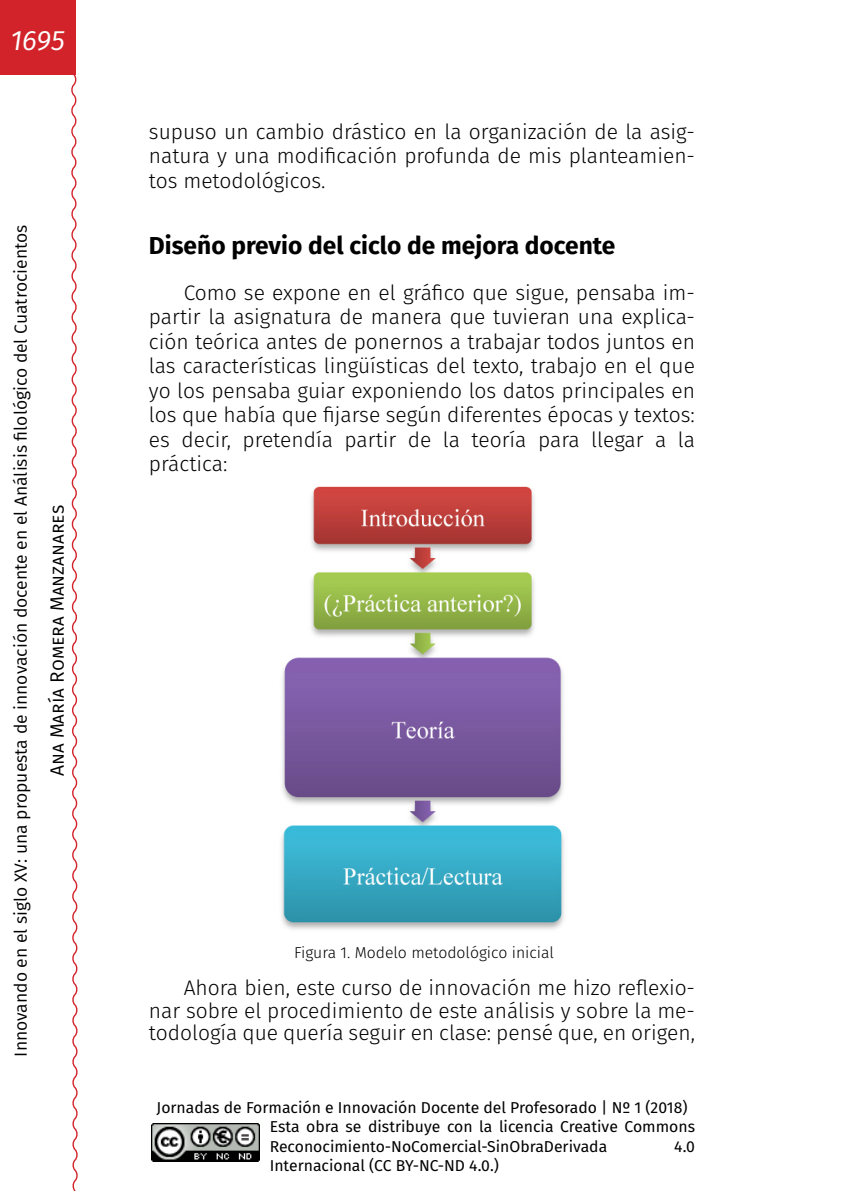
<style>
.page{position:relative;width:844px;height:1191px;background:#fff}
.page>*{position:absolute;margin:0;border:0;box-sizing:border-box;transform-origin:0 0}
.t1{font:italic 28px "Fira Sans";color:#fff}
._40_Enunciado_01{font:700 24.5px "Fira Sans";color:#000}
._00_texto_normal{font:300 21px/24.5px "Fira Sans";color:#000;text-align:justify}
.t2{font:19.25px "Fira Sans";color:#000}
.t3{font:17.5px "Fira Sans";color:#000}
.t4{font:15.75px/19.2px "Fira Sans";color:#000}
._95_Pies_de_fotos_ce{font:300 15.75px "Fira Sans";color:#000}
</style>
<div class="page">
<div style="left:0;top:0;width:75px;height:74px;background:#d2232a"></div>
<svg style="left:69px;top:72px;width:9px;height:1119px"></svg>
<img style="left:151px;top:1123px;width:109px;height:38px">
<img style="left:281px;top:486px;width:283px;height:444px">
<h1 class="t1" style="left:10px;top:20px;width:56px">1695</h1>
<p class="t3" style="left:8px;top:1056px;width:833px;rotate:-90deg">Innovando en el siglo XV: una propuesta de innovación docente en el Análisis filológico del Cuatrocientos</p>
<p class="t2" style="left:43px;top:776px;width:273px;rotate:-90deg">Ana María Romera Manzanares</p>
<p class="_00_texto_normal" style="left:149px;top:119px;width:547px">supuso un cambio drástico en la organización de la asig&shy;natura y una modificación profunda de mis planteamien&shy;tos metodológicos.</p>
<p class="_40_Enunciado_01" style="left:149px;top:225px;width:468px">Diseño previo del ciclo de mejora docente</p>
<p class="_00_texto_normal" style="left:149px;top:280px;width:547px;text-indent:35px">Como se expone en el gráfico que sigue, pensaba im&shy;partir la asignatura de manera que tuvieran una explica&shy;ción teórica antes de ponernos a trabajar todos juntos en las características lingüísticas del texto, trabajo en el que yo los pensaba guiar exponiendo los datos principales en los que había que fijarse según diferentes épocas y textos: es decir, pretendía partir de la teoría para llegar a la práctica:</p>
<p class="_95_Pies_de_fotos_ce" style="left:294px;top:941px;width:261px">Figura 1. Modelo metodológico inicial</p>
<p class="_00_texto_normal" style="left:149px;top:976px;width:547px;line-height:22.8px;text-indent:35px">Ahora bien, este curso de innovación me hizo reflexio&shy;nar sobre el procedimiento de este análisis y sobre la me&shy;todología que quería seguir en clase: pensé que, en origen,</p>
<p class="t4" style="left:270px;top:1097px;width:426px;text-indent:-113px">Jornadas de Formación e Innovación Docente del Profesorado | Nº 1 (2018)<br>Esta obra se distribuye con la licencia Creative Commons<br>Reconocimiento-NoComercial-SinObraDerivada</p>
<p class="t4" style="left:674px;top:1136px;width:22px">4.0</p>
<p class="t4" style="left:270px;top:1155px;width:231px">Internacional (CC BY-NC-ND 4.0.)</p>
</div>
